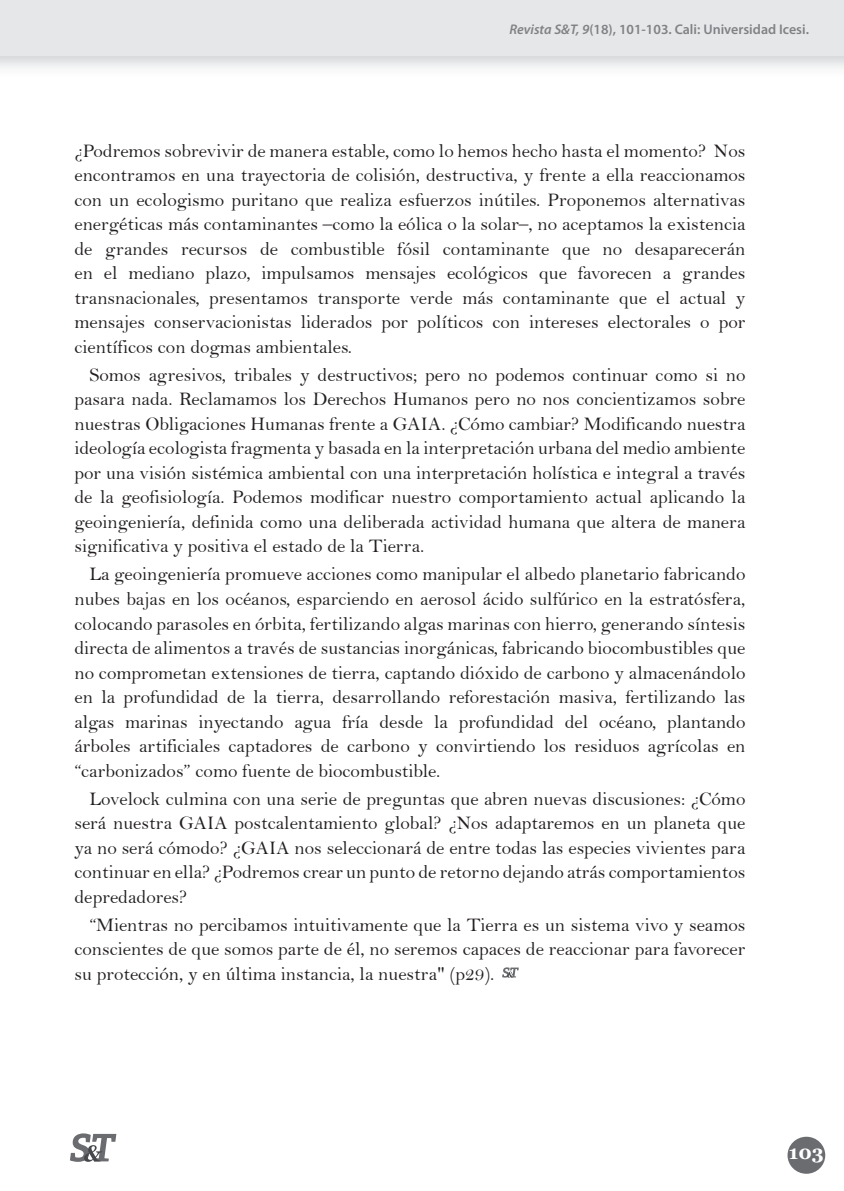
<style>
.page{position:relative;width:844px;height:1191px;background:#fff}
.page>*{position:absolute;margin:0;border:0;box-sizing:border-box;transform-origin:0 0}
.t1{font:19.25px/24.5px "Bell";color:#231f20;text-align:justify}
.t2{font:700 19.25px "Georgia";color:#fff}
.t3{font:600 14px "Myriad Pro";color:#808285}
.s1{font-style:italic}
</style>
<div class="page">
<div style="left:0;top:0;width:843px;height:56px;background:#e6e7e8"></div>
<svg style="left:70px;top:1133px;width:46px;height:28px"></svg>
<div style="left:787px;top:1136px;width:38px;height:37px;background:#6a6c6f;border-radius:50%"></div>
<svg style="left:502px;top:967px;width:16px;height:10px"></svg>
<p class="t3" style="left:509px;top:21px;width:301px"><span class="s1">Revista S&amp;T, 9</span>(18), 101-103. Cali: Universidad Icesi.</p>
<p class="t1" style="left:74px;top:138px;width:672px">¿Podremos sobrevivir de manera estable, como lo hemos hecho hasta el momento? Nos encontramos en una trayectoria de colisión, destructiva, y frente a ella reaccionamos con un ecologismo puritano que realiza esfuerzos inútiles. Proponemos alternativas energéticas más contaminantes –como la eólica o la solar–, no aceptamos la existencia de grandes recursos de combustible fósil contaminante que no desaparecerán en el mediano plazo, impulsamos mensajes ecológicos que favorecen a grandes transnacionales, presentamos transporte verde más contaminante que el actual y mensajes conservacionistas liderados por políticos con intereses electorales o por científicos con dogmas ambientales.</p>
<p class="t1" style="left:74px;top:362px;width:672px;text-indent:15px">Somos agresivos, tribales y destructivos; pero no podemos continuar como si no pasara nada. Reclamamos los Derechos Humanos pero no nos concientizamos sobre nuestras Obligaciones Humanas frente a GAIA. ¿Cómo cambiar? Modificando nuestra ideología ecologista fragmenta y basada en la interpretación urbana del medio ambiente por una visión sistémica ambiental con una interpretación holística e integral a través de la geofisiología. Podemos modificar nuestro comportamiento actual aplicando la geoingeniería, definida como una deliberada actividad humana que altera de manera significativa y positiva el estado de la Tierra.</p>
<p class="t1" style="left:74px;top:562px;width:672px;text-indent:15px">La geoingeniería promueve acciones como manipular el albedo planetario fabricando nubes bajas en los océanos, esparciendo en aerosol ácido sulfúrico en la estratósfera, colocando parasoles en órbita, fertilizando algas marinas con hierro, generando síntesis directa de alimentos a través de sustancias inorgánicas, fabricando biocombustibles que no comprometan extensiones de tierra, captando dióxido de carbono y almacenándolo en la profundidad de la tierra, desarrollando reforestación masiva, fertilizando las algas marinas inyectando agua fría desde la profundidad del océano, plantando árboles artificiales captadores de carbono y convirtiendo los residuos agrícolas en “carbonizados” como fuente de biocombustible.</p>
<p class="t1" style="left:74px;top:786px;width:672px;text-indent:15px">Lovelock culmina con una serie de preguntas que abren nuevas discusiones: ¿Cómo será nuestra GAIA postcalentamiento global? ¿Nos adaptaremos en un planeta que ya no será cómodo? ¿GAIA nos seleccionará de entre todas las especies vivientes para continuar en ella? ¿Podremos crear un punto de retorno dejando atrás comportamientos depredadores?</p>
<p class="t1" style="left:74px;top:912px;width:672px;text-indent:15px">“Mientras no percibamos intuitivamente que la Tierra es un sistema vivo y seamos conscientes de que somos parte de él, no seremos capaces de reaccionar para favorecer su protección, y en última instancia, la nuestra" (p29).</p>
<p class="t2" style="left:788px;top:1139px;width:36px">103</p>
</div>
